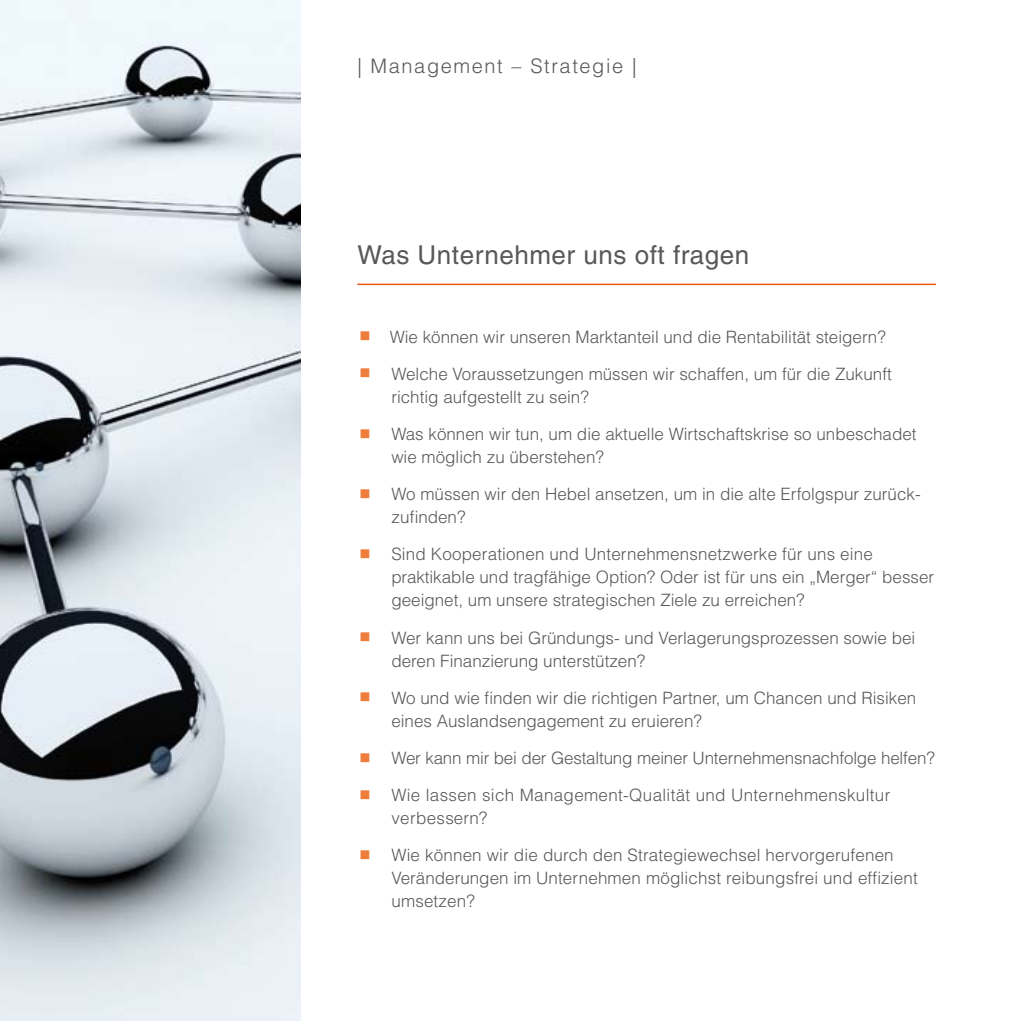
<style>
.page{position:relative;width:1021px;height:1021px;background:#fff}
.page>*{position:absolute;margin:0;border:0;box-sizing:border-box;transform-origin:0 0}
.t1{font:26px "Helvetica LT";letter-spacing:.02em;color:#58585a}
.t2{font:300 20px "Helvetica LT";letter-spacing:.08em;color:#58585a}
.t3{font:300 17px/37.2px "Helvetica LT";color:#58585a}
</style>
<div class="page">
<img style="left:0;top:0;width:300px;height:1020px">
<hr style="left:357px;top:283px;width:578px;height:2px;background:#e85911">
<p class="t2" style="left:357px;top:53px;width:280px">| Management – Strategie |</p>
<h1 class="t1" style="left:357px;top:240px;width:393px">Was Unternehmer uns oft fragen</h1>
<p class="t3" style="left:389px;top:318px;width:503px">Wie können wir unseren Marktanteil und die Rentabilität steigern?<br>Welche Voraussetzungen müssen wir schaffen, um für die Zukunft</p>
<p class="t3" style="left:391px;top:378px;width:526px">richtig aufgestellt zu sein?<br>Was können wir tun, um die aktuelle Wirtschaftskrise so unbeschadet</p>
<p class="t3" style="left:391px;top:438px;width:531px">wie möglich zu überstehen?<br>Wo müssen wir den Hebel ansetzen, um in die alte Erfolgspur zurück-</p>
<p class="t3" style="left:391px;top:498px;width:483px">zufinden?<br>Sind Kooperationen und Unternehmensnetzwerke für uns eine</p>
<p class="t3" style="left:391px;top:565px;width:544px;line-height:23px">praktikable und tragfähige Option? Oder ist für uns ein „Merger“ besser geeignet, um unsere strategischen Ziele zu erreichen?</p>
<p class="t3" style="left:391px;top:626px;width:525px;line-height:23px">Wer kann uns bei Gründungs- und Verlagerungsprozessen sowie bei deren Finanzierung unterstützen?</p>
<p class="t3" style="left:391px;top:686px;width:526px;line-height:23px">Wo und wie finden wir die richtigen Partner, um Chancen und Risiken eines Auslandsengagement zu eruieren?</p>
<p class="t3" style="left:391px;top:739px;width:545px">Wer kann mir bei der Gestaltung meiner Unternehmensnachfolge helfen?<br>Wie lassen sich Management-Qualität und Unternehmenskultur</p>
<p class="t3" style="left:391px;top:799px;width:504px">verbessern?<br>Wie können wir die durch den Strategiewechsel hervorgerufenen</p>
<p class="t3" style="left:391px;top:866px;width:528px;line-height:23px">Veränderungen im Unternehmen möglichst reibungsfrei und effizient umsetzen?</p>
</div>
